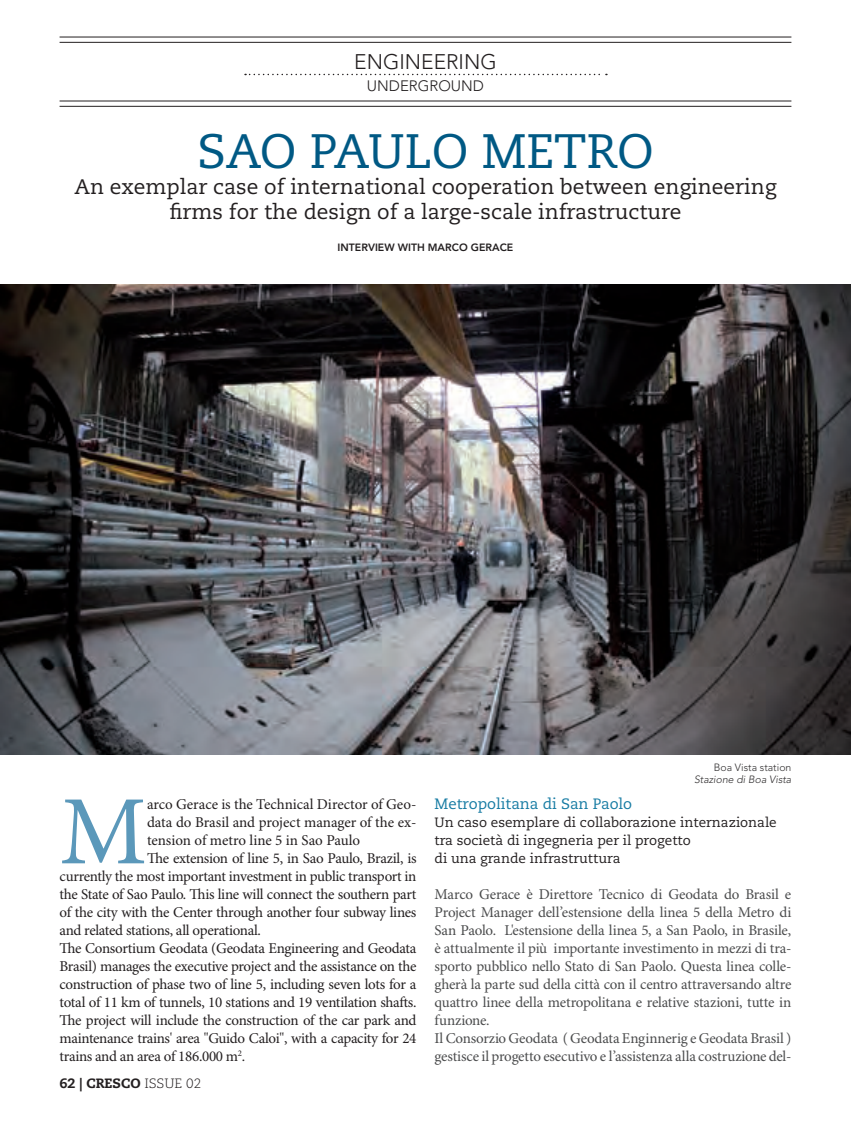
<style>
.page{position:relative;width:851px;height:1127px;background:#fff}
.page>*{position:absolute;margin:0;border:0;box-sizing:border-box;transform-origin:0 0}
.t1{font:98.1px "Minion Pro";color:#5b98ba}
.t2{font:48.3px "Caecilia LT Std";color:#005984}
.t3{font:21px/25.5px "Caecilia LT Std";color:#231f20;text-align:center}
.t4{font:300 21px "Avenir LT Std";color:#231f20}
.t5{font:15px "Minion Pro";letter-spacing:-.02em;color:#231f20}
.t6{font:15px/18px "Minion Pro";letter-spacing:-.015em;color:#4b4c4d}
.t7{font:15px "Minion Pro";color:#231f20}
.t8{font:15px "Caecilia LT Std";color:#167ba3}
.t9{font:300 15px "Avenir LT Std";color:#231f20}
.t10{font:13.5px/18px "Caecilia LT Std";color:#231f20}
.t11{font:800 13.5px "Caecilia LT Std";color:#231f20}
.t12{font:800 10.5px "Avenir LT Std";color:#231f20}
.t13{font:italic 300 10.5px "Avenir LT Std";color:#312f30}
.t14{font:300 10.5px "Avenir LT Std";color:#312f30}
.s1{font-weight:300}
</style>
<div class="page">
<hr style="left:60px;top:106px;width:731px;height:1px;background:#231f20">
<hr style="left:60px;top:101px;width:731px;height:1px;background:#231f20">
<hr style="left:60px;top:42px;width:731px;height:1px;background:#231f20">
<hr style="left:60px;top:37px;width:731px;height:1px;background:#231f20">
<svg style="left:245px;top:74px;width:362px;height:1px"></svg>
<img style="left:0;top:285px;width:850px;height:470px">
<h3 class="t4" style="left:354px;top:49px;width:140px">ENG INEERING</h3>
<p class="t9" style="left:367px;top:77px;width:118px">UNDERGROUND</p>
<h2 class="t2" style="left:197px;top:124px;width:458px">SAO PAULO METRO</h2>
<h3 class="t3" style="left:74px;top:174px;width:703px">An exemplar case of international cooperation between engineering firms for the design of a large-scale infrastructure</h3>
<p class="t12" style="left:337px;top:242px;width:19px">INTERVIEW</p>
<p class="t12" style="left:397px;top:242px;width:8px">WITH</p>
<p class="t12" style="left:428px;top:242px;width:19px">MARCO</p>
<p class="t12" style="left:471px;top:242px;width:8px">GERACE</p>
<h1 class="t1" style="left:60px;top:773px;width:89px">M</h1>
<p class="t7" style="left:147px;top:795px;width:271px">arco Gerace is the Technical Director of Geo-</p>
<p class="t5" style="left:147px;top:813px;width:271px">data do Brasil and project manager of the ex-</p>
<p class="t7" style="left:147px;top:831px;width:215px">tension of metro line 5 in Sao Paulo</p>
<p class="t5" style="left:147px;top:849px;width:271px">The extension of line 5, in Sao Paulo, Brazil, is</p>
<p class="t5" style="left:60px;top:867px;width:358px">currently the most important investment in public transport in</p>
<p class="t5" style="left:60px;top:885px;width:358px">the State of Sao Paulo. This line will connect the southern part</p>
<p class="t5" style="left:60px;top:903px;width:358px">of the city with the Center through another four subway lines</p>
<p class="t5" style="left:60px;top:921px;width:203px">and related stations, all operational.</p>
<p class="t5" style="left:60px;top:939px;width:358px">The Consortium Geodata (Geodata Engineering and Geodata</p>
<p class="t5" style="left:60px;top:957px;width:358px">Brasil) manages the executive project and the assistance on the</p>
<p class="t5" style="left:60px;top:975px;width:358px">construction of phase two of line 5, including seven lots for a</p>
<p class="t5" style="left:60px;top:993px;width:358px">total of 11 km of tunnels, 10 stations and 19 ventilation shafts.</p>
<p class="t5" style="left:60px;top:1011px;width:358px">The project will include the construction of the car park and</p>
<p class="t5" style="left:60px;top:1029px;width:358px">maintenance trains' area "Guido Caloi", with a capacity for 24</p>
<p class="t5" style="left:60px;top:1047px;width:187px">trains and an area of 186.000 m<sup>2</sup>.</p>
<p class="t11" style="left:60px;top:1075px;width:143px">62 | CRESCO <span class="s1">ISSUE 02</span></p>
<p class="t14" style="left:713px;top:761px;width:79px">B OA VISTA STATION</p>
<p class="t13" style="left:694px;top:773px;width:99px">Stazione di Boa Vista</p>
<p class="t8" style="left:434px;top:795px;width:199px">Metropolitana di San Paolo</p>
<p class="t10" style="left:434px;top:814px;width:344px">Un caso esemplare di collaborazione internazionale tra società di ingegneria per il progetto<br>di una grande infrastruttura</p>
<p class="t6" style="left:434px;top:886px;width:358px">Marco Gerace è Direttore Tecnico di Geodata do Brasil e Project Manager dell’estensione della linea 5 della Metro di San Paolo. L'estensione della linea 5, a San Paolo, in Brasile, è attualmente il più importante investimento in mezzi di tra&shy;sporto pubblico nello Stato di San Paolo. Questa linea colle&shy;gherà la parte sud della città con il centro attraversando altre quattro linee della metropolitana e relative stazioni, tutte in funzione.<br>Il Consorzio Geodata ( Geodata Enginnerig e Geodata Brasil ) gestisce il progetto esecutivo e l’assistenza alla costruzione del-</p>
</div>
